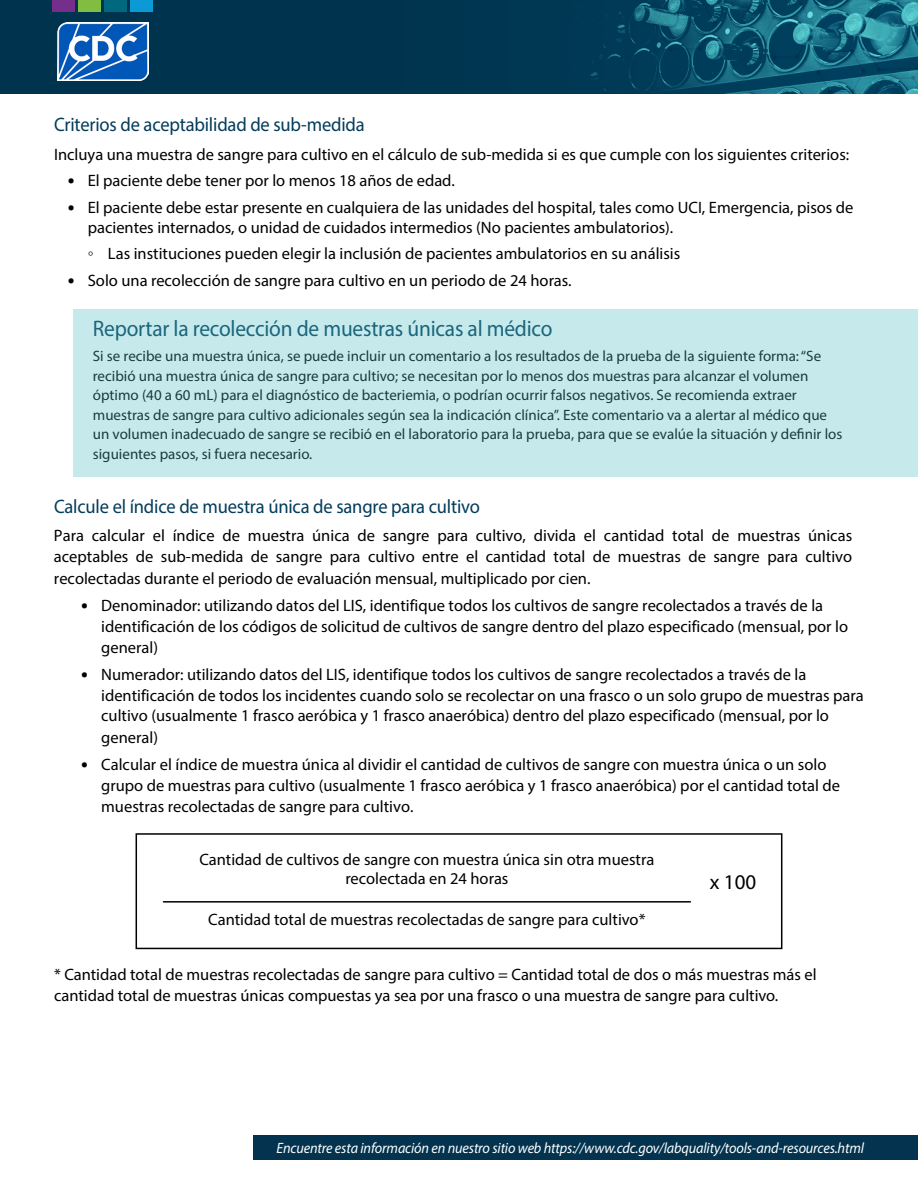
<style>
.page{position:relative;width:918px;height:1188px;background:#fff}
.page>*{position:absolute;margin:0;border:0;box-sizing:border-box;transform-origin:0 0}
.t1{font:22.5px "Myriad Pro";letter-spacing:-.01em;color:#043c5b;scale:.95 1}
.t2{font:21px "Myriad Pro";color:#000101}
.t3{font:19.5px "Myriad Pro";letter-spacing:-.01em;color:#043c5b;scale:.95 1}
.t4{font:16.5px/21px "Myriad Pro";color:#000101}
.t5{font:15px/19.5px "Myriad Pro";color:#000101}
.t6{font:italic 15px "Myriad Pro";letter-spacing:-.01em;color:#fff;scale:.95 1}
.s1{font-family:"PT Sans";font-weight:700}
.s2{font-family:"Segoe UI"}
</style>
<div class="page">
<img style="left:0;top:0;width:918px;height:94px">
<div style="left:105px;top:0;width:22px;height:11px;background:#00697f"></div>
<div style="left:131px;top:0;width:22px;height:11px;background:#0b9ad6"></div>
<div style="left:78px;top:0;width:23px;height:11px;background:#81bd41"></div>
<div style="left:52px;top:0;width:23px;height:11px;background:#752e8a"></div>
<div style="left:73px;top:309px;width:845px;height:167px;background:#c6eaec"></div>
<div style="left:136px;top:833px;width:646px;height:116px;border:2px solid #000"></div>
<hr style="left:163px;top:901px;width:527px;height:2px;background:#020101">
<div style="left:254px;top:1136px;width:664px;height:24px;background:#03334e"></div>
<img style="left:57px;top:22px;width:92px;height:59px">
<h2 class="t3" style="left:54px;top:112px;width:329px">Criterios de aceptabilidad de sub-medida</h2>
<p class="t4" style="left:54px;top:144px;width:797px">Incluya una muestra de sangre para cultivo en el cálculo de sub-medida si es que cumple con los siguientes criterios:</p>
<p class="t4" style="left:67px;top:170px;width:389px"><span class="s1">•</span> El paciente debe tener por lo menos 18 años de edad.</p>
<p class="t4" style="left:88px;top:197px;width:767px;line-height:19.8px;text-indent:-20px"><span class="s1">•</span> El paciente debe estar presente en cualquiera de las unidades del hospital, tales como UCI, Emergencia, pisos de pacientes internados, o unidad de cuidados intermedios (No pacientes ambulatorios).</p>
<p class="t4" style="left:88px;top:243px;width:594px"><span class="s2">◦</span> Las instituciones pueden elegir la inclusión de pacientes ambulatorios en su análisis</p>
<p class="t4" style="left:67px;top:270px;width:506px"><span class="s1">•</span> Solo una recolección de sangre para cultivo en un periodo de 24 horas.</p>
<h3 class="t1" style="left:93px;top:314px;width:485px">Reportar la recolección de muestras únicas al médico</h3>
<p class="t5" style="left:93px;top:346px;width:751px">Si se recibe una muestra única, se puede incluir un comentario a los resultados de la prueba de la siguiente forma: “Se recibió una muestra única de sangre para cultivo; se necesitan por lo menos dos muestras para alcanzar el volumen óptimo (40 a 60 mL) para el diagnóstico de bacteriemia, o podrían ocurrir falsos negativos. Se recomienda extraer muestras de sangre para cultivo adicionales según sea la indicación clínica”. Este comentario va a alertar al médico que un volumen inadecuado de sangre se recibió en el laboratorio para la prueba, para que se evalúe la situación y definir los siguientes pasos, si fuera necesario.</p>
<h2 class="t3" style="left:54px;top:494px;width:450px">Calcule el índice de muestra única de sangre para cultivo</h2>
<p class="t4" style="left:54px;top:525px;width:800px;text-align:justify">Para calcular el índice de muestra única de sangre para cultivo, divida el cantidad total de muestras únicas aceptables de sub-medida de sangre para cultivo entre el cantidad total de muestras de sangre para cultivo recolectadas durante el periodo de evaluación mensual, multiplicado por cien.</p>
<p class="t4" style="left:101px;top:595px;width:748px;text-indent:-20px"><span class="s1">•</span> Denominador: utilizando datos del LIS, identifique todos los cultivos de sangre recolectados a través de la identificación de los códigos de solicitud de cultivos de sangre dentro del plazo especificado (mensual, por lo general)</p>
<p class="t4" style="left:101px;top:664px;width:764px;text-indent:-20px"><span class="s1">•</span> Numerador: utilizando datos del LIS, identifique todos los cultivos de sangre recolectados a través de la identificación de todos los incidentes cuando solo se recolectar on una frasco o un solo grupo de muestras para cultivo (usualmente 1 frasco aeróbica y 1 frasco anaeróbica) dentro del plazo especificado (mensual, por lo general)</p>
<p class="t4" style="left:101px;top:754px;width:740px;text-indent:-20px"><span class="s1">•</span> Calcular el índice de muestra única al dividir el cantidad de cultivos de sangre con muestra única o un solo grupo de muestras para cultivo (usualmente 1 frasco aeróbica y 1 frasco anaeróbica) por el cantidad total de muestras recolectadas de sangre para cultivo.</p>
<p class="t4" style="left:199px;top:849px;width:456px;line-height:19.8px;text-align:center">Cantidad de cultivos de sangre con muestra única sin otra muestra recolectada en 24 horas</p>
<p class="t2" style="left:710px;top:869px;width:48px">x 100</p>
<p class="t4" style="left:208px;top:909px;width:439px">Cantidad total de muestras recolectadas de sangre para cultivo*</p>
<p class="t4" style="left:54px;top:964px;width:764px">* Cantidad total de muestras recolectadas de sangre para cultivo = Cantidad total de dos o más muestras más el cantidad total de muestras únicas compuestas ya sea por una frasco o una muestra de sangre para cultivo.</p>
<p class="t6" style="left:277px;top:1138px;width:620px">Encuentre esta información en nuestro sitio web https://www.cdc.gov/labquality/tools-and-resources.html</p>
</div>
